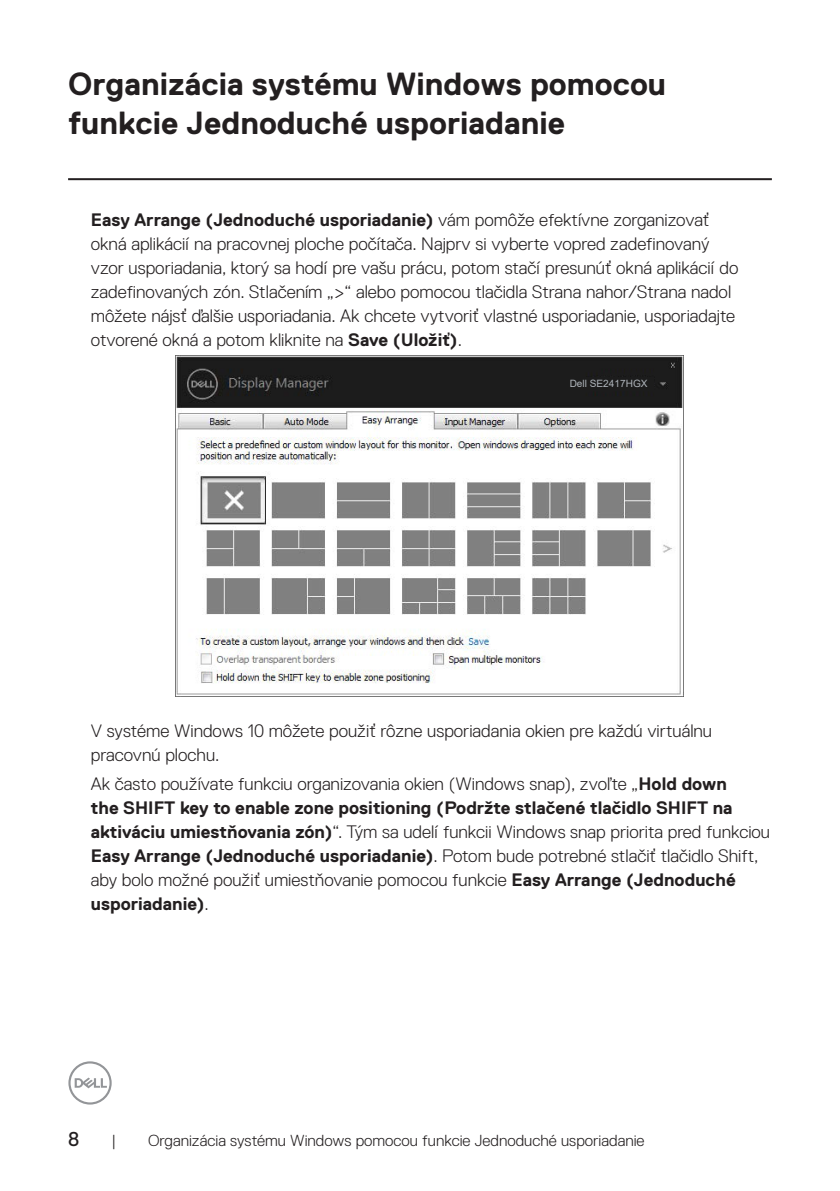
<style>
.page{position:relative;width:840px;height:1191px;background:#fff}
.page>*{position:absolute;margin:0;border:0;box-sizing:border-box;transform-origin:0 0}
.Head_1{font:700 32px/38.4px "Dell Replica";color:#231f20}
.t1{font:20px "Dell Replica";color:#231f20}
.Paragraph{font:300 18px/24px "Dell Replica";color:#231f20}
.t2{font:300 16px "Dell Replica";color:#231f20}
.t3{font:10px "Arial";color:#aeb4ba}
.s1{font-weight:700}
</style>
<div class="page">
<svg style="left:68px;top:1061px;width:44px;height:43px"></svg>
<hr style="left:68px;top:178px;width:703px;height:2px;background:#231f20">
<img style="left:176px;top:355px;width:507px;height:342px">
<img style="left:199px;top:670px;width:14px;height:13px">
<div style="left:567px;top:377px;width:86px;height:13px;background:#1c1c1c"></div>
<p class="Head_1" style="left:68px;top:65px;width:599px">Organizácia systému Windows pomocou funkcie Jednoduché usporiadanie</p>
<p class="Paragraph" style="left:91px;top:207px;width:648px"><span class="s1">Easy Arrange (Jednoduché usporiadanie)</span> vám pomôže efektívne zorganizovať okná aplikácií na pracovnej ploche počítača. Najprv si vyberte vopred zadefinovaný vzor usporiadania, ktorý sa hodí pre vašu prácu, potom stačí presunúť okná aplikácií do zadefinovaných zón. Stlačením „&gt;“ alebo pomocou tlačidla Strana nahor/Strana nadol môžete nájsť ďalšie usporiadania. Ak chcete vytvoriť vlastné usporiadanie, usporiadajte otvorené okná a potom kliknite na <span class="s1">Save (Uložiť)</span>.</p>
<p class="t3" style="left:569px;top:376px;width:79px">Dell SE2417HGX</p>
<p class="Paragraph" style="left:91px;top:718px;width:622px">V systéme Windows 10 môžete použiť rôzne usporiadania okien pre každú virtuálnu pracovnú plochu.</p>
<p class="Paragraph" style="left:91px;top:772px;width:680px">Ak často používate funkciu organizovania okien (Windows snap), zvoľte „<span class="s1">Hold down<br>the SHIFT key to enable zone positioning (Podržte stlačené tlačidlo SHIFT na aktiváciu umiestňovania zón)</span>“. Tým sa udelí funkcii Windows snap priorita pred funkciou <span class="s1">Easy Arrange (Jednoduché usporiadanie)</span>. Potom bude potrebné stlačiť tlačidlo Shift, aby bolo možné použiť umiestňovanie pomocou funkcie <span class="s1">Easy Arrange (Jednoduché usporiadanie)</span>.</p>
<p class="t1" style="left:68px;top:1127px;width:13px">8</p>
<p class="t2" style="left:111px;top:1131px;width:6px">|</p>
<p class="t2" style="left:148px;top:1131px;width:497px">Organizácia systému Windows pomocou funkcie Jednoduché usporiadanie</p>
</div>
